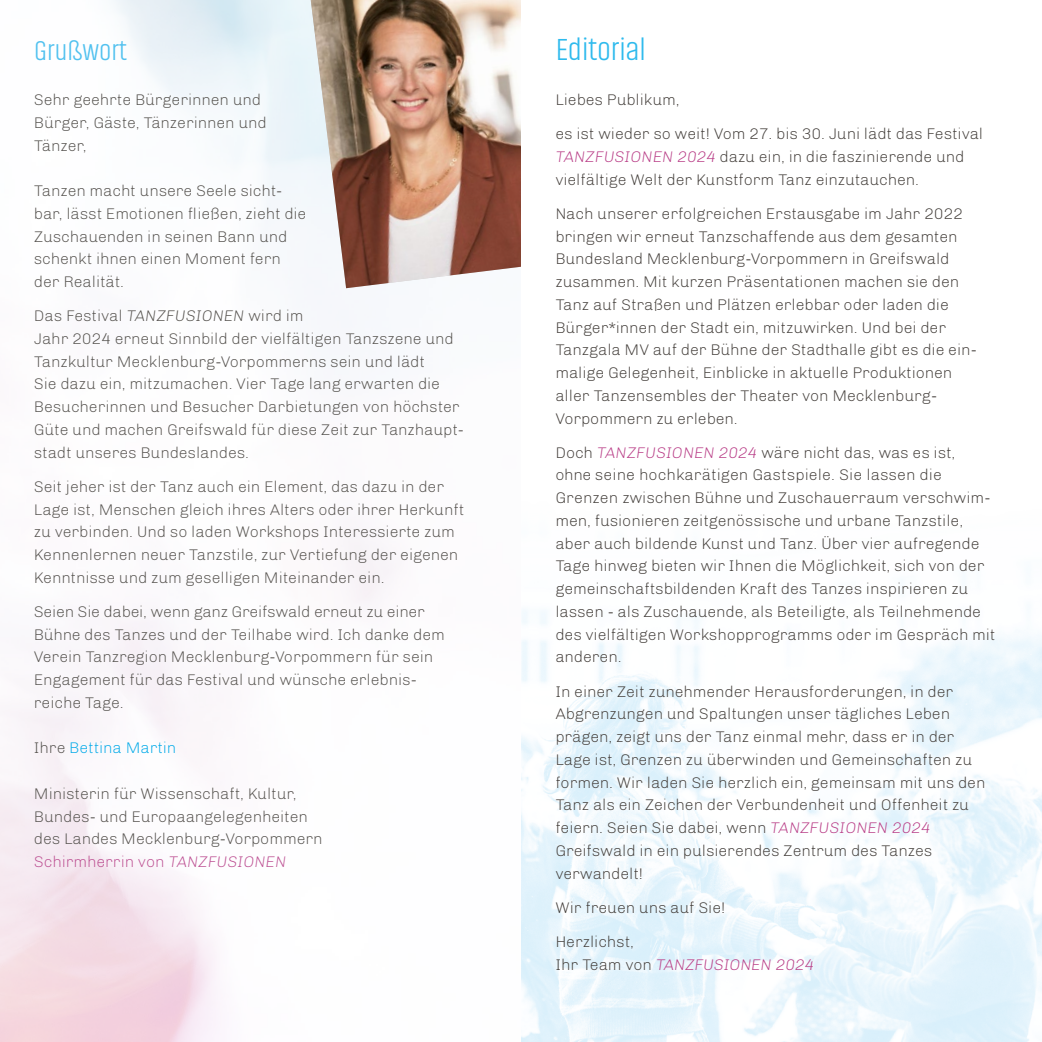
<style>
.page{position:relative;width:1042px;height:1042px;background:#fff}
.page>*{position:absolute;margin:0;border:0;box-sizing:border-box;transform-origin:0 0}
.t1{font:300 31.5px "Akhand";color:#2ebaed}
.t2{font:300 28px "Akhand";color:#51c1ef}
.t3{font:300 15.75px/22.8px "Chivo";color:#413c38}
.t4{font:300 15.75px/22.8px "Chivo";color:#53504c}
.t5{font:italic 300 15.75px "Chivo";color:#b83c86}
.t6{font:300 15.75px "Chivo";color:#00a9e8}
.s1{font-style:italic}
.s2{color:#53504c}
.s3{color:#bc4e91}
.s4{font-style:italic;color:#bc4e91}
.s5{font-style:italic;color:#b83c86}
.s6{font-style:normal;color:#413c38}
</style>
<div class="page">
<img style="left:521px;top:610px;width:521px;height:432px">
<img style="left:311px;top:0;width:210px;height:288px">
<h2 class="t2" style="left:34px;top:36px;width:94px">Grußwort</h2>
<p class="t4" style="left:34px;top:88px;width:234px">Sehr geehrte Bürgerinnen und<br>Bürger, Gäste, Tänzerinnen und<br>Tänzer,</p>
<p class="t4" style="left:34px;top:179px;width:274px">Tanzen macht unsere Seele sicht&shy;bar, lässt Emotionen fließen, zieht die<br>Zuschauenden in seinen Bann und schenkt ihnen einen Moment fern der Realität.</p>
<p class="t4" style="left:34px;top:304px;width:431px">Das Festival <span class="s1">TANZFUSIONEN</span> wird im<br>Jahr 2024 erneut Sinnbild der vielfältigen Tanzszene und Tanzkultur Mecklenburg-Vorpommerns sein und lädt<br>Sie dazu ein, mitzumachen. Vier Tage lang erwarten die Besucherinnen und Besucher Darbietungen von höchster Güte und machen Greifswald für diese Zeit zur Tanzhaupt&shy;stadt unseres Bundeslandes.</p>
<p class="t4" style="left:34px;top:475px;width:432px">Seit jeher ist der Tanz auch ein Element, das dazu in der Lage ist, Menschen gleich ihres Alters oder ihrer Herkunft zu verbinden. Und so laden Workshops Interessierte zum Kennenlernen neuer Tanzstile, zur Vertiefung der eigenen Kenntnisse und zum geselligen Miteinander ein.</p>
<p class="t4" style="left:34px;top:600px;width:412px">Seien Sie dabei, wenn ganz Greifswald erneut zu einer Bühne des Tanzes und der Teilhabe wird. Ich danke dem Verein Tanzregion Mecklenburg-Vorpommern für sein Engagement für das Festival und wünsche erlebnis&shy;reiche Tage.</p>
<p class="t6" style="left:34px;top:739px;width:144px"><span class="s2">Ihre</span> Bettina Martin</p>
<p class="t4" style="left:34px;top:782px;width:290px">Ministerin für Wissenschaft, Kultur, Bundes- und Europaangelegenheiten des Landes Mecklenburg-Vorpommern <span class="s3">Schirmherrin von</span> <span class="s4">TANZFUSIONEN</span></p>
<h1 class="t1" style="left:556px;top:33px;width:92px">Editorial</h1>
<p class="t3" style="left:556px;top:83px;width:429px;line-height:34.1px">Liebes Publikum,<br>es ist wieder so weit! Vom 27. bis 30. Juni lädt das Festival</p>
<p class="t3" style="left:556px;top:145px;width:410px"><span class="s5">TANZFUSIONEN 2024</span> dazu ein, in die faszinierende und vielfältige Welt der Kunstform Tanz einzutauchen.</p>
<p class="t3" style="left:556px;top:202px;width:420px">Nach unserer erfolgreichen Erstausgabe im Jahr 2022 bringen wir erneut Tanzschaffende aus dem gesamten Bundesland Mecklenburg-Vorpommern in Greifswald zusammen. Mit kurzen Präsentationen machen sie den Tanz auf Straßen und Plätzen erlebbar oder laden die Bürger*innen der Stadt ein, mitzuwirken. Und bei der Tanzgala MV auf der Bühne der Stadthalle gibt es die ein&shy;malige Gelegenheit, Einblicke in aktuelle Produktionen aller Tanzensembles der Theater von Mecklenburg-Vorpommern zu erleben.</p>
<p class="t3" style="left:556px;top:441px;width:441px">Doch <span class="s5">TANZFUSIONEN 2024</span> wäre nicht das, was es ist,<br>ohne seine hochkarätigen Gastspiele. Sie lassen die Grenzen zwischen Bühne und Zuschauerraum verschwim&shy;men, fusionieren zeitgenössische und urbane Tanzstile, aber auch bildende Kunst und Tanz. Über vier aufregende Tage hinweg bieten wir Ihnen die Möglichkeit, sich von der gemeinschaftsbildenden Kraft des Tanzes inspirieren zu lassen - als Zuschauende, als Beteiligte, als Teilnehmende des vielfältigen Workshopprogramms oder im Gespräch mit anderen.</p>
<p class="t3" style="left:556px;top:680px;width:431px">In einer Zeit zunehmender Herausforderungen, in der Abgrenzungen und Spaltungen unser tägliches Leben prägen, zeigt uns der Tanz einmal mehr, dass er in der Lage ist, Grenzen zu überwinden und Gemeinschaften zu formen. Wir laden Sie herzlich ein, gemeinsam mit uns den Tanz als ein Zeichen der Verbundenheit und Offenheit zu feiern. Seien Sie dabei, wenn <span class="s5">TANZFUSIONEN 2024<br></span>Greifswald in ein pulsierendes Zentrum des Tanzes verwandelt!</p>
<p class="t3" style="left:556px;top:890px;width:171px;line-height:34.1px">Wir freuen uns auf Sie!<br>Herzlichst,</p>
<p class="t5" style="left:556px;top:955px;width:260px"><span class="s6">Ihr Team von</span> TANZFUSIONEN 2024</p>
</div>
